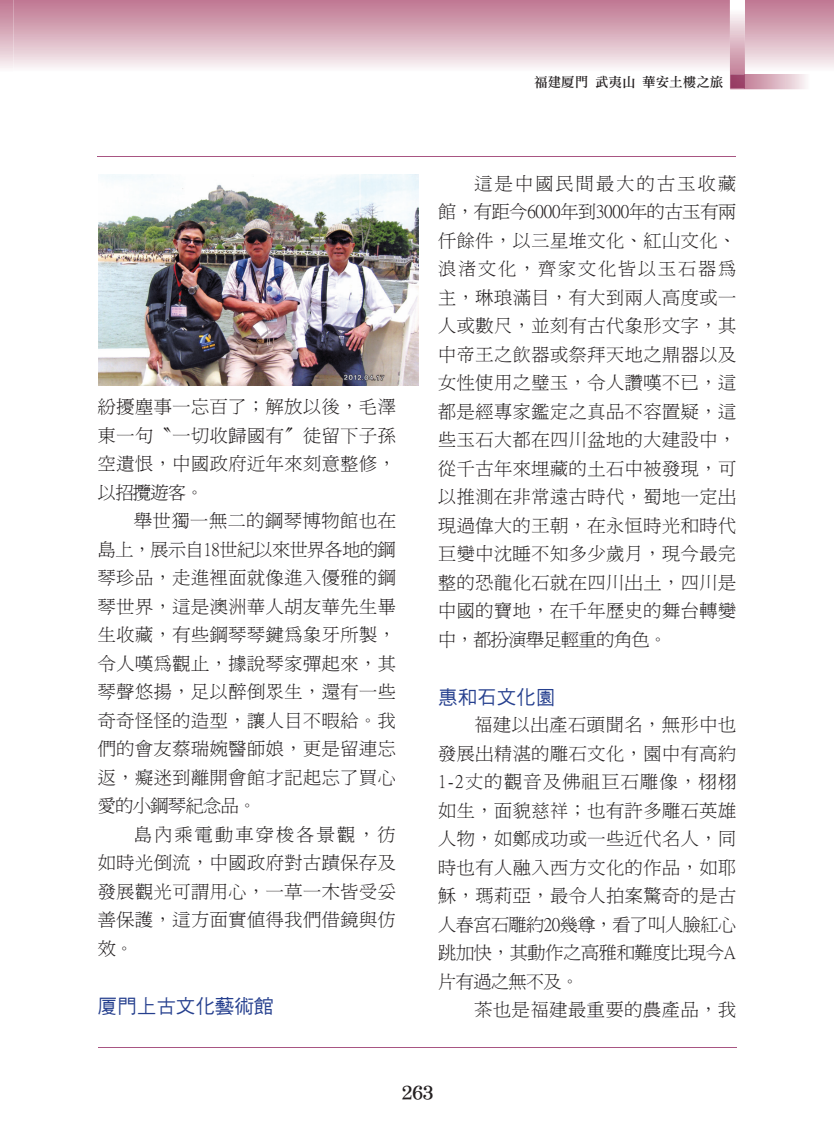
<style>
.page{position:relative;width:834px;height:1144px;background:#fff}
.page>*{position:absolute;margin:0;border:0;box-sizing:border-box;transform-origin:0 0}
.t1{font:19.5px "DF Hei W5 WIN BF";color:#253f8e}
.t2{font:18px/28.5px "P Ming Li U";letter-spacing:.035em;color:#231f20;text-align:justify}
.t3{font:18px "DF Li Song W7 WINP BF";color:#231f20}
.t4{font:13.5px "DF Li Song W5 WIN BF";color:#231f20}
</style>
<div class="page">
<svg style="left:0;top:0;width:12px;height:68px"></svg>
<svg style="left:13px;top:0;width:820px;height:68px;background:#dab1bf"></svg>
<svg style="left:729px;top:0;width:97px;height:74px;background:#deb9c6"></svg>
<img style="left:730px;top:74px;width:76px;height:15px">
<hr style="left:98px;top:1047px;width:638px;height:1px;background:#a85582">
<hr style="left:98px;top:156px;width:638px;height:1px;background:#a85582">
<img style="left:98px;top:174px;width:320px;height:211px">
<p class="t2" style="left:98px;top:392px;width:299px">紛擾塵事一忘百了；解放以後，毛澤東一句〝一切收歸國有〞徒留下子孫空遺恨，中國政府近年來刻意整修，以招攬遊客。</p>
<p class="t2" style="left:98px;top:506px;width:299px;text-indent:36px">舉世獨一無二的鋼琴博物館也在島上，展示自18世紀以來世界各地的鋼琴珍品，走進裡面就像進入優雅的鋼琴世界，這是澳洲華人胡友華先生畢生收藏，有些鋼琴琴鍵為象牙所製，令人嘆為觀止，據說琴家彈起來，其琴聲悠揚，足以醉倒眾生，還有一些奇奇怪怪的造型，讓人目不暇給。我們的會友蔡瑞婉醫師娘，更是留連忘返，癡迷到離開會館才記起忘了買心愛的小鋼琴紀念品。</p>
<p class="t2" style="left:98px;top:820px;width:299px;text-indent:36px">島內乘電動車穿梭各景觀，彷如時光倒流，中國政府對古蹟保存及發展觀光可謂用心，一草一木皆受妥善保護，這方面實值得我們借鏡與仿效。</p>
<p class="t1" style="left:98px;top:996px;width:177px">厦門上古文化藝術館</p>
<p class="t4" style="left:534px;top:76px;width:190px">福建厦門 武夷山 華安土樓之旅</p>
<p class="t2" style="left:438px;top:169px;width:299px;text-indent:36px">這是中國民間最大的古玉收藏館，有距今6000年到3000年的古玉有兩仟餘件，以三星堆文化、紅山文化、浪渚文化，齊家文化皆以玉石器為主，琳琅滿目，有大到兩人高度或一人或數尺，並刻有古代象形文字，其中帝王之飲器或祭拜天地之鼎器以及女性使用之璧玉，令人讚嘆不已，這都是經專家鑑定之真品不容置疑，這些玉石大都在四川盆地的大建設中，從千古年來埋藏的土石中被發現，可以推測在非常遠古時代，蜀地一定出現過偉大的王朝，在永恒時光和時代巨變中沈睡不知多少歲月，現今最完整的恐龍化石就在四川出土，四川是中國的寶地，在千年歷史的舞台轉變中，都扮演舉足輕重的角色。</p>
<p class="t1" style="left:438px;top:687px;width:118px">惠和石文化園</p>
<p class="t2" style="left:438px;top:711px;width:299px;text-indent:36px">福建以出產石頭聞名，無形中也發展出精湛的雕石文化，園中有高約1-2丈的觀音及佛祖巨石雕像，栩栩如生，面貌慈祥；也有許多雕石英雄人物，如鄭成功或一些近代名人，同時也有人融入西方文化的作品，如耶穌，瑪莉亞，最令人拍案驚奇的是古人春宮石雕約20幾尊，看了叫人臉紅心跳加快，其動作之高雅和難度比現今A片有過之無不及。</p>
<p class="t2" style="left:474px;top:996px;width:263px">茶也是福建最重要的農產品，我</p>
<p class="t3" style="left:402px;top:1083px;width:33px">263</p>
</div>
